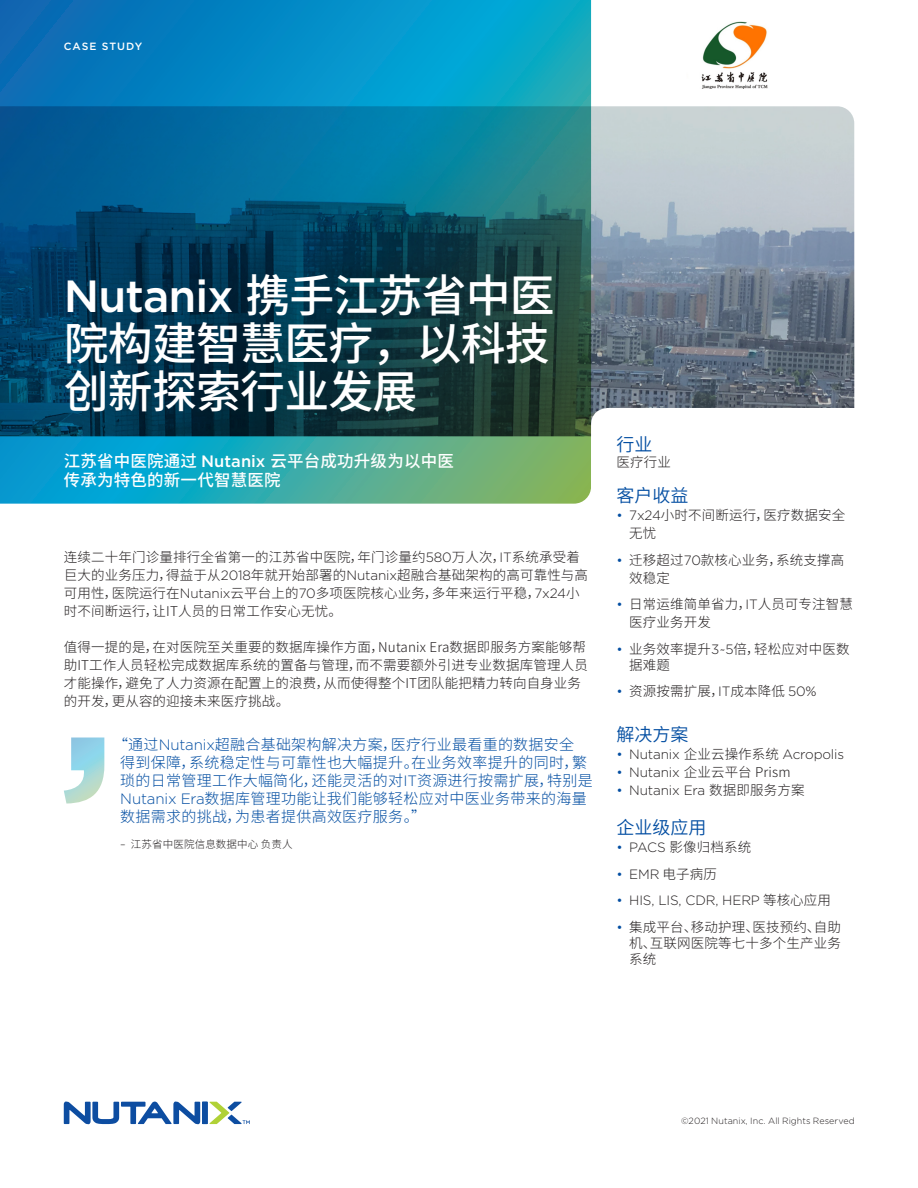
<style>
.page{position:relative;width:918px;height:1188px;background:#fff}
.page>*{position:absolute;margin:0;border:0;box-sizing:border-box;transform-origin:0 0}
.TitleSub{font:500 45px/48px "Source Han Sans CN";letter-spacing:-.02em;color:#fff;text-align:justify}
.SIDEBAR_-_Bullet_Poi{font:18px "Source Han Sans CN";color:#034ea2}
.WhiteText{font:500 16.5px/19.8px "Source Han Sans CN";letter-spacing:.01em;color:#fff}
.BodyTextBeforeBullet{font:300 15px/18px "Source Han Sans CN";letter-spacing:.02em;color:#034ea2}
.WhiteText-2{font:300 13.5px/18px "Source Han Sans CN";letter-spacing:.01em;color:#231f20}
.t1{font:300 13.5px "Gotham";letter-spacing:-.01em;color:#231f20}
.SIDEBAR_-_Bullet_Poi-2{font:300 13.5px "Source Han Sans CN";color:#231f20}
.BodyTextBeforeBullet-2{font:300 10.5px "Source Han Sans CN";letter-spacing:.01em;color:#231f20}
.BodyTextBeforeBullet-3{font:500 10.5px "Gotham";letter-spacing:.1em;color:#fff}
.t2{font:300 9px "Gotham";letter-spacing:.005em;color:#231f20}
.s1{font-family:"Gotham"}
.s2{font-family:"Gotham";color:#034ea2}
.s3{color:#034ea2}
.s4{font-family:"Source Han Sans CN"}
</style>
<div class="page">
<svg style="left:210px;top:1102px;width:40px;height:22px"></svg>
<div style="left:202px;top:1102px;width:6px;height:22px;background:#0d4da1"></div>
<svg style="left:64px;top:1102px;width:136px;height:22px"></svg>
<svg style="left:0;top:0;width:591px;height:504px;background:#1a99b8"></svg>
<svg style="left:0;top:106px;width:854px;height:330px;background:#306377"></svg>
<svg style="left:591px;top:408px;width:263px;height:28px"></svg>
<svg style="left:64px;top:738px;width:40px;height:66px"></svg>
<img style="left:701px;top:22px;width:67px;height:67px">
<p class="BodyTextBeforeBullet-3" style="left:64px;top:39px;width:80px">CASE STUDY</p>
<p class="TitleSub" style="left:64px;top:272px;width:493px"><span class="s1">Nutanix</span> 携手江苏省中医院构建智慧医疗，以科技创新探索行业发展</p>
<p class="WhiteText" style="left:64px;top:451px;width:392px">江苏省中医院通过 <span class="s1">Nutanix</span> 云平台成功升级为以中医传承为特色的新一代智慧医院</p>
<p class="WhiteText-2" style="left:64px;top:549px;width:526px">连续二十年门诊量排行全省第一的江苏省中医院，年门诊量约<span class="s1">580</span>万人次，<span class="s1">IT</span>系统承受着巨大的业务压力，得益于从<span class="s1">2018</span>年就开始部署的<span class="s1">Nutanix</span>超融合基础架构的高可靠性与高可用性，医院运行在<span class="s1">Nutanix</span>云平台上的<span class="s1">70</span>多项医院核心业务，多年来运行平稳，<span class="s1">7x24</span>小时不间断运行，让IT人员的日常工作安心无忧。</p>
<p class="WhiteText-2" style="left:64px;top:639px;width:526px">值得一提的是，在对医院至关重要的数据库操作方面，Nutanix Era数据即服务方案能够帮助IT工作人员轻松完成数据库系统的置备与管理，而不需要额外引进专业数据库管理人员才能操作，避免了人力资源在配置上的浪费，从而使得整个IT团队能把精力转向自身业务的开发，更从容的迎接未来医疗挑战。</p>
<p class="BodyTextBeforeBullet" style="left:120px;top:735px;width:474px;text-indent:-7px">“通过<span class="s1">Nutanix</span>超融合基础架构解决方案，医疗行业最看重的数据安全得到保障，系统稳定性与可靠性也大幅提升。在业务效率提升的同时，繁琐的日常管理工作大幅简化，还能灵活的对<span class="s1">IT</span>资源进行按需扩展，特别是<span class="s1">Nutanix Era</span>数据库管理功能让我们能够轻松应对中医业务带来的海量数据需求的挑战，为患者提供高效医疗服务。”</p>
<p class="BodyTextBeforeBullet-2" style="left:120px;top:838px;width:174px"><span class="s1">–</span> 江苏省中医院信息数据中心 负责人</p>
<p class="SIDEBAR_-_Bullet_Poi" style="left:617px;top:434px;width:38px">行业</p>
<p class="SIDEBAR_-_Bullet_Poi-2" style="left:617px;top:454px;width:56px">医疗行业</p>
<p class="SIDEBAR_-_Bullet_Poi" style="left:617px;top:485px;width:74px">客户收益</p>
<p class="WhiteText-2" style="left:629px;top:506px;width:217px;text-indent:-13px"><span class="s2">•</span> <span class="s1">7x24</span>小时不间断运行，医疗数据安全无忧</p>
<p class="WhiteText-2" style="left:629px;top:551px;width:216px;text-indent:-13px"><span class="s2">•</span> 迁移超过<span class="s1">70</span>款核心业务，系统支撑高效稳定</p>
<p class="WhiteText-2" style="left:629px;top:595px;width:225px;text-indent:-13px"><span class="s2">•</span> 日常运维简单省力，<span class="s1">IT</span>人员可专注智慧医疗业务开发</p>
<p class="WhiteText-2" style="left:629px;top:641px;width:222px;line-height:16.2px;text-indent:-13px"><span class="s2">•</span> 业务效率提升<span class="s1">3~5</span>倍，轻松应对中医数据难题</p>
<p class="WhiteText-2" style="left:617px;top:683px;width:202px"><span class="s2">•</span> 资源按需扩展，<span class="s1">IT</span>成本降低 <span class="s1">50%</span></p>
<p class="SIDEBAR_-_Bullet_Poi" style="left:617px;top:724px;width:74px">解决方案</p>
<p class="t1" style="left:617px;top:745px;width:229px"><span class="s3">•</span> Nutanix <span class="s4">企业云操作系统</span> Acropolis</p>
<p class="WhiteText-2" style="left:617px;top:763px;width:176px"><span class="s2">•</span> <span class="s1">Nutanix</span> 企业云平台 Prism</p>
<p class="t1" style="left:617px;top:781px;width:189px"><span class="s3">•</span> Nutanix Era <span class="s4">数据即服务方案</span></p>
<p class="SIDEBAR_-_Bullet_Poi" style="left:617px;top:818px;width:91px">企业级应用</p>
<p class="WhiteText-2" style="left:617px;top:839px;width:136px"><span class="s2">•</span> <span class="s1">PACS</span> 影像归档系统</p>
<p class="WhiteText-2" style="left:617px;top:865px;width:102px"><span class="s2">•</span> <span class="s1">EMR</span> 电子病历</p>
<p class="t1" style="left:617px;top:892px;width:216px"><span class="s3">•</span> HIS, LIS, CDR, HERP <span class="s4">等核心应用</span></p>
<p class="WhiteText-2" style="left:629px;top:919px;width:213px;line-height:16.2px;text-align:justify;text-indent:-13px"><span class="s2">•</span> 集成平台、移动护理、医技预约、自助机、互联网医院等七十多个生产业务系统</p>
<p class="t2" style="left:681px;top:1115px;width:175px">©2021 Nutanix, Inc. All Rights Reserved</p>
</div>
